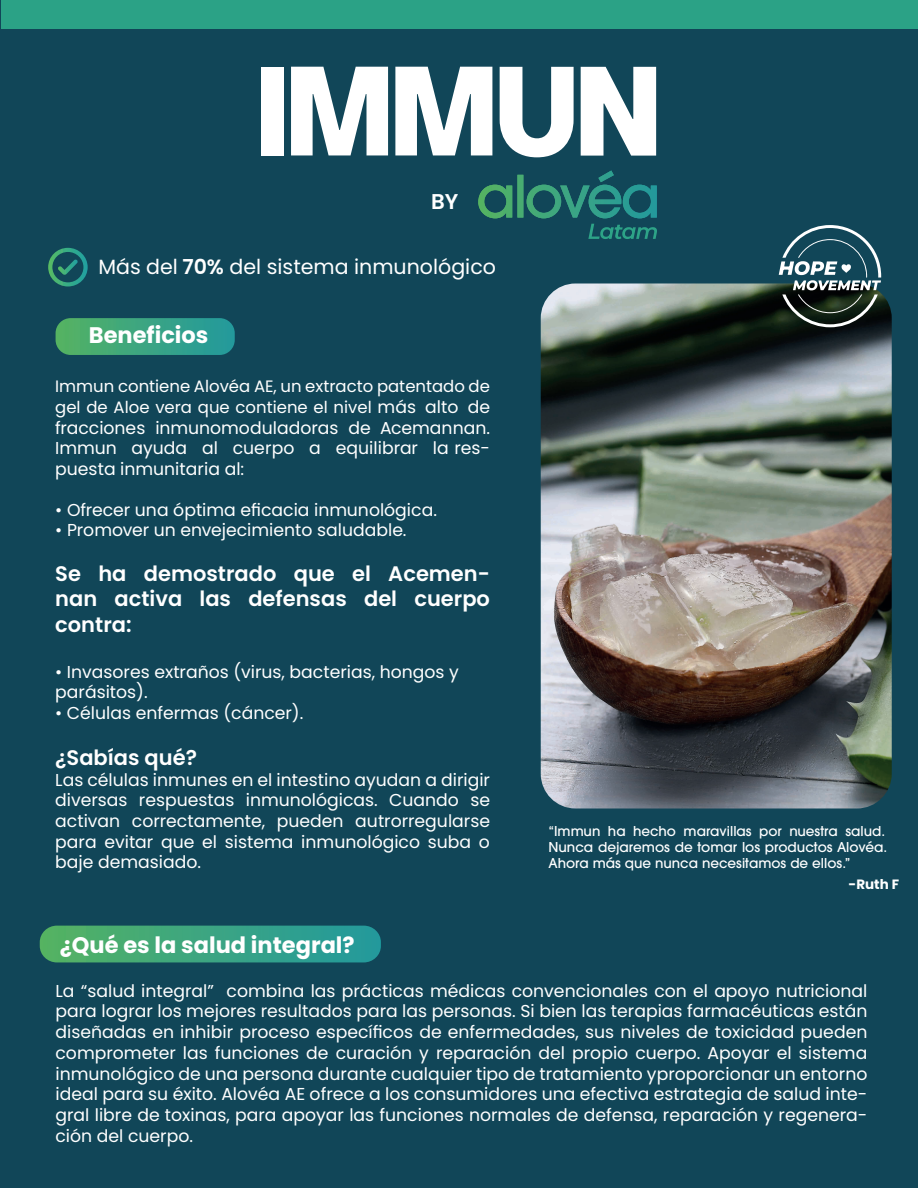
<style>
.page{position:relative;width:918px;height:1188px;background:#fff}
.page>*{position:absolute;margin:0;border:0;box-sizing:border-box;transform-origin:0 0}
.t1{font:700 22.5px "Poppins";color:#fff}
.t2{font:600 21.3px "Poppins";color:#fff}
.t3{font:600 21px/25.2px "Poppins";color:#fff;text-align:justify}
.t4{font:20.55px "Poppins";color:#fff}
.t5{font:17.25px/20.7px "Poppins";color:#fff;text-align:justify}
.t6{font:16.5px/20.7px "Poppins";color:#fff}
.t7{font:500 13.5px/16.2px "ITC Avant Garde Pro";color:#fff}
.t8{font:700 13.5px "Poppins";color:#fff}
.s1{font-weight:600}
.s2{font-size:17.25px}
</style>
<div class="page">
<div style="left:1px;top:0;width:917px;height:1188px;background:#114658"></div>
<svg style="left:48px;top:248px;width:40px;height:38px"></svg>
<svg style="left:56px;top:318px;width:179px;height:37px"></svg>
<svg style="left:40px;top:926px;width:341px;height:36px"></svg>
<img style="left:541px;top:284px;width:351px;height:524px">
<div style="left:1px;top:0;width:917px;height:28px;background:#2ba286"></div>
<svg style="left:779px;top:225px;width:102px;height:102px"></svg>
<div style="left:261px;top:67px;width:23px;height:89px;background:#fff"></div>
<svg style="left:291px;top:67px;width:97px;height:88px"></svg>
<svg style="left:395px;top:67px;width:97px;height:88px"></svg>
<svg style="left:500px;top:67px;width:74px;height:90px"></svg>
<svg style="left:581px;top:67px;width:75px;height:89px"></svg>
<svg style="left:478px;top:170px;width:179px;height:48px"></svg>
<svg style="left:588px;top:224px;width:69px;height:15px"></svg>
<p class="t2" style="left:431px;top:190px;width:29px">BY</p>
<p class="t4" style="left:98px;top:255px;width:399px">Más del <span class="s1">70%</span> del sistema inmunológico</p>
<h1 class="t1" style="left:89px;top:322px;width:121px">Beneficios</h1>
<p class="t6" style="left:55px;top:376px;width:436px">Immun contiene Alovéa AE, un extracto patentado de gel de Aloe vera que contiene el nivel <span class="s2">más alto de</span></p>
<p class="t5" style="left:55px;top:417px;width:436px">fracciones inmunomoduladoras de Acemannan.<br>Immun ayuda al cuerpo a equilibrar la res&shy;puesta inmunitaria al:</p>
<p class="t5" style="left:55px;top:499px;width:383px">• Ofrecer una óptima eficacia inmunológica.</p>
<p class="t5" style="left:55px;top:520px;width:353px">• Promover un envejecimiento saludable.</p>
<p class="t3" style="left:55px;top:561px;width:436px">Se ha demostrado que el Acemen&shy;nan activa las defensas del cuerpo contra:</p>
<p class="t5" style="left:55px;top:661px;width:405px">• Invasores extraños (virus, bacterias, hongos y parásitos).</p>
<p class="t5" style="left:55px;top:703px;width:250px">• Células enfermas (cáncer).</p>
<p class="t3" style="left:55px;top:745px;width:143px">¿Sabías qué?</p>
<p class="t5" style="left:55px;top:769px;width:436px">Las células inmunes en el intestino ayudan a dirigir diversas respuestas inmunológicas. Cuando se activan correctamente, pueden autrorregularse para evitar que el sistema inmunológico suba o baje demasiado.</p>
<h1 class="t1" style="left:60px;top:932px;width:296px">¿Qué es la salud integral?</h1>
<p class="t7" style="left:548px;top:823px;width:340px">“Immun ha hecho maravillas por nuestra salud.<br>Nunca dejaremos de tomar los productos Alovéa.<br>Ahora más que nunca necesitamos de ellos.”</p>
<p class="t8" style="left:849px;top:876px;width:52px">-Ruth F</p>
<p class="t5" style="left:56px;top:980px;width:813px">La “salud integral” combina las prácticas médicas convencionales con el apoyo nutricional para lograr los mejores resultados para las personas. Si bien las terapias farmacéuticas están diseñadas en inhibir proceso específicos de enfermedades, sus niveles de toxicidad pueden comprometer las funciones de curación y reparación del propio cuerpo. Apoyar el sistema inmunológico de una persona durante cualquier tipo de tratamiento yproporcionar un entorno ideal para su éxito. Alovéa AE ofrece a los consumidores una efectiva estrategia de salud inte&shy;gral libre de toxinas, para apoyar las funciones normales de defensa, reparación y regenera&shy;ción del cuerpo.</p>
</div>
